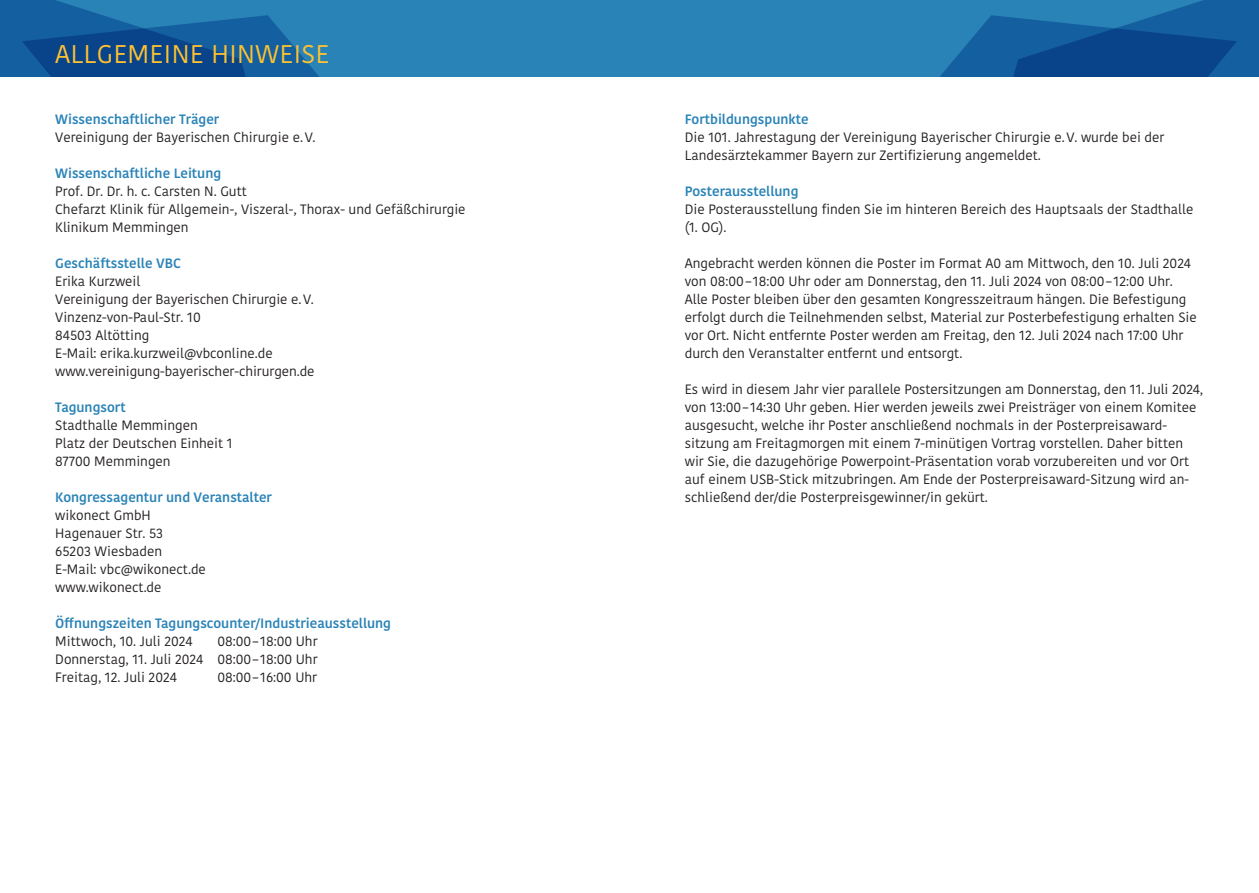
<style>
.page{position:relative;width:1259px;height:893px;background:#fff}
.page>*{position:absolute;margin:0;border:0;box-sizing:border-box;transform-origin:0 0}
.t1{font:25.5px "Kohinoor";letter-spacing:.02em;color:#fec231}
.t2{font:13.5px/18px "Kohinoor";color:#231f20}
.t3{font:500 13.5px "Kohinoor";color:#2a83b7}
</style>
<div class="page">
<div style="left:629px;top:0;width:630px;height:77px;background:#2a83b7"></div>
<svg style="left:940px;top:0;width:319px;height:77px"></svg>
<div style="left:0;top:0;width:629px;height:77px;background:#2a83b7"></div>
<svg style="left:0;top:0;width:319px;height:77px"></svg>
<h1 class="t1" style="left:55px;top:38px;width:275px">ALLGEMEINE HINWEISE</h1>
<p class="t3" style="left:55px;top:111px;width:165px">Wissenschaftlicher Träger</p>
<p class="t2" style="left:55px;top:129px;width:262px">Vereinigung der Bayerischen Chirurgie e.V.</p>
<p class="t3" style="left:55px;top:165px;width:167px">Wissenschaftliche Leitung</p>
<p class="t2" style="left:55px;top:183px;width:412px">Prof. Dr. Dr. h. c. Carsten N. Gutt<br>Chefarzt Klinik für Allgemein-, Viszeral-, Thorax- und Gefäßchirurgie<br>Klinikum Memmingen</p>
<p class="t3" style="left:55px;top:255px;width:127px">Geschäftsstelle VBC</p>
<p class="t2" style="left:55px;top:273px;width:261px">Erika Kurzweil<br>Vereinigung der Bayerischen Chirurgie e.V.<br>Vinzenz-von-Paul-Str. 10<br>84503 Altötting<br>E-Mail: erika.kurzweil@vbconline.de www.vereinigung-bayerischer-chirurgen.de</p>
<p class="t3" style="left:55px;top:399px;width:72px">Tagungsort</p>
<p class="t2" style="left:55px;top:417px;width:179px">Stadthalle Memmingen<br>Platz der Deutschen Einheit 1<br>87700 Memmingen</p>
<p class="t3" style="left:55px;top:489px;width:218px">Kongressagentur und Veranstalter</p>
<p class="t2" style="left:55px;top:507px;width:152px">wikonect GmbH<br>Hagenauer Str. 53<br>65203 Wiesbaden<br>E-Mail: vbc@wikonect.de www.wikonect.de</p>
<p class="t3" style="left:55px;top:615px;width:337px">Öffnungszeiten Tagungscounter/Industrieausstellung</p>
<p class="t2" style="left:55px;top:633px;width:139px">Mittwoch, 10. Juli 2024</p>
<p class="t2" style="left:55px;top:633px;width:264px;text-align:justify;text-indent:162px">08:00– 18:00 Uhr Donnerstag, 11. Juli 2024 08:00– 18:00 Uhr Freitag, 12. Juli 2024</p>
<p class="t2" style="left:217px;top:669px;width:101px">08:00– 16:00 Uhr</p>
<p class="t3" style="left:685px;top:111px;width:125px">Fortbildungspunkte</p>
<p class="t2" style="left:685px;top:129px;width:481px">Die 101. Jahrestagung der Vereinigung Bayerischer Chirurgie e.V. wurde bei der<br>Landesärztekammer Bayern zur Zertifizierung angemeldet.</p>
<p class="t3" style="left:685px;top:183px;width:115px">Posterausstellung</p>
<p class="t2" style="left:685px;top:201px;width:510px">Die Posterausstellung finden Sie im hinteren Bereich des Hauptsaals der Stadthalle (1. OG).</p>
<p class="t2" style="left:685px;top:255px;width:513px">Angebracht werden können die Poster im Format A0 am Mittwoch, den 10. Juli 2024 von 08:00– 18:00 Uhr oder am Donnerstag, den 11. Juli 2024 von 08:00– 12:00 Uhr.<br>Alle Poster bleiben über den gesamten Kongresszeitraum hängen. Die Befestigung erfolgt durch die Teilnehmenden selbst, Material zur Posterbefestigung erhalten Sie vor Ort. Nicht entfernte Poster werden am Freitag, den 12. Juli 2024 nach 17:00 Uhr durch den Veranstalter entfernt und entsorgt.</p>
<p class="t2" style="left:685px;top:381px;width:520px">Es wird in diesem Jahr vier parallele Postersitzungen am Donnerstag, den 11. Juli 2024, von 13:00– 14:30 Uhr geben. Hier werden jeweils zwei Preisträger von einem Komitee ausgesucht, welche ihr Poster anschließend nochmals in der Posterpreisaward&shy;sitzung am Freitagmorgen mit einem 7-minütigen Vortrag vorstellen. Daher bitten wir Sie, die dazugehörige Powerpoint-Präsentation vorab vorzubereiten und vor Ort auf einem USB-Stick mitzubringen. Am Ende der Posterpreisaward-Sitzung wird an&shy;schließend der/die Posterpreisgewinner/in gekürt.</p>
</div>
